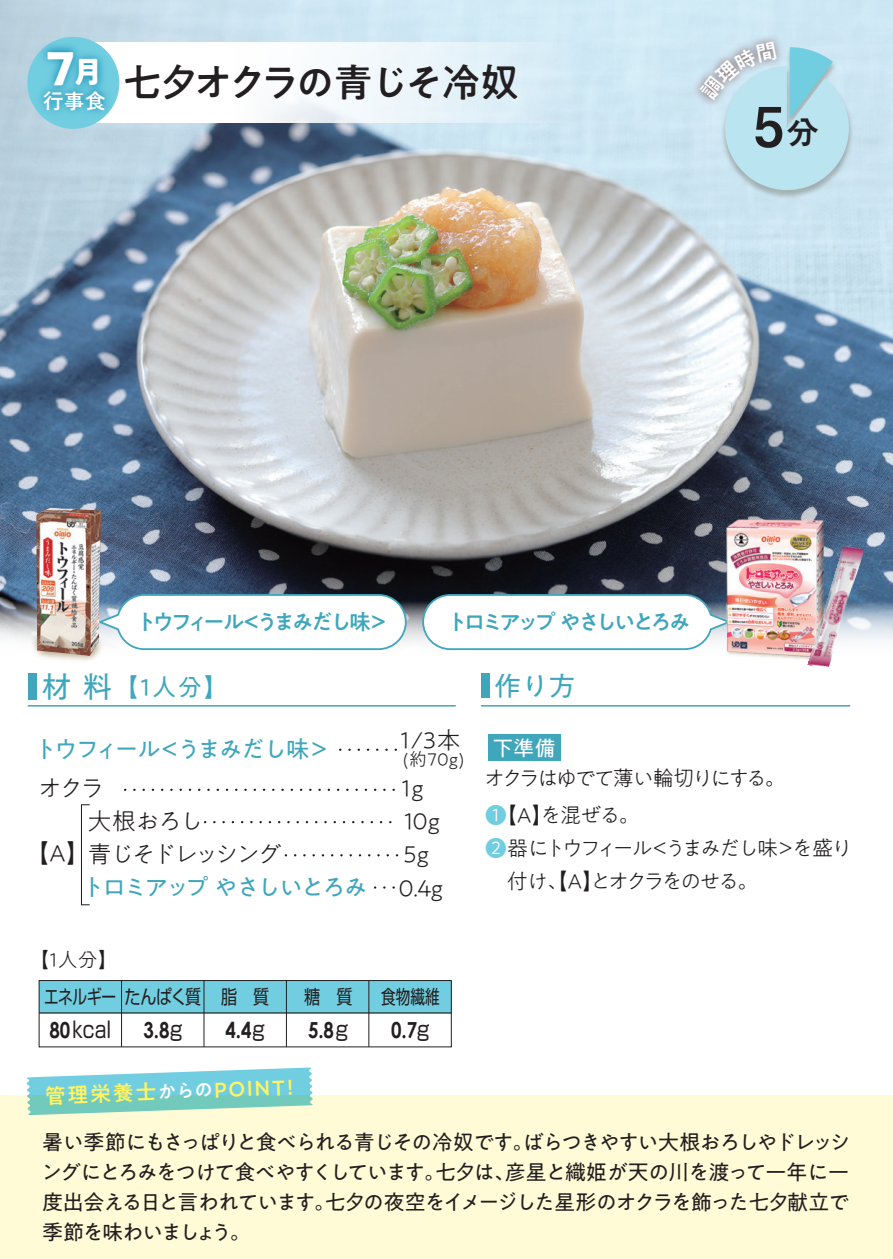
<style>
.page{position:relative;width:893px;height:1259px;background:#fff}
.page>*{position:absolute;margin:0;border:0;box-sizing:border-box;transform-origin:0 0}
.t1{font:700 54.9px "Mi Go MB1 Std De";color:#231f20}
.t2{font:700 45px "PA1 Gothic Std N";color:#fff}
.t3{font:500 39px "PA1 Gothic Std N";letter-spacing:-.08em;color:#231f20}
.t4{font:27px "PA1 Gothic Std N";color:#3fa6bc}
.t5{font:23.7px/39px "PA1 Gothic Std N";letter-spacing:-.105em;color:#3fa6bc}
.t6{font:300 23.7px "PA1 Gothic Std N";letter-spacing:-.06em;color:#231f20}
.t7{font:300 23.7px "PA1 Gothic Std N";letter-spacing:-.105em;color:#231f20}
.t8{font:700 22.2px "Century Gothic";color:#231f20;scale:.84 1}
.t9{font:22.2px "Shin Go Pro";color:#231f20;scale:.84 1}
.t10{font:500 21.9px "PA1 Gothic Std N";letter-spacing:-.18em;color:#3fa6bc}
.t11{font:21px/30px "PA1 Gothic Std N";letter-spacing:-.075em;color:#231f20;text-align:justify}
.t12{font:300 21px/33px "PA1 Gothic Std N";letter-spacing:-.105em;color:#231f20}
.t13{font:500 21px "PA1 Gothic Std N";color:#fff461}
.t14{font:500 21px "PA1 Gothic Std N";color:#fff}
.t15{font:21px "PA1 Gothic Std N";color:#fff}
.t16{font:300 19.5px "PA1 Gothic Std N";color:#231f20}
.t17{font:19.2px "Shin Go Pro";letter-spacing:-.01em;color:#231f20;scale:.76 1}
.t18{font:19.2px "Shin Go Pro";letter-spacing:-.01em;color:#231f20;scale:.84 1}
.t19{font:300 18px "PA1 Gothic Std N";color:#231f20}
.s1{font-size:30px}
.s2{font-size:33px}
.s3{font-size:29.7px}
.s4{font-weight:300;color:#231f20}
.s5{font-family:"Century Gothic";font-weight:700}
.s6{font-family:"Shin Go Pro";font-weight:400}
.s7{color:#71cee1}
.s8{font-size:18.9px;color:#fff}
</style>
<div class="page">
<img style="left:0;top:0;width:893px;height:601px">
<img style="left:718px;top:46px;width:137px;height:156px">
<div style="left:0;top:1095px;width:893px;height:164px;background:#fffbd6"></div>
<svg style="left:27px;top:1067px;width:286px;height:48px"></svg>
<svg style="left:119px;top:43px;width:455px;height:80px"></svg>
<div style="left:680px;top:13px;width:137px;height:148px;background:#cee7f4"></div>
<img style="left:30px;top:29px;width:89px;height:101px">
<hr style="left:28px;top:705px;width:427px;height:1px;background:#3fa6bc">
<svg style="left:340px;top:748px;width:57px;height:3px"></svg>
<svg style="left:375px;top:886px;width:20px;height:2px"></svg>
<svg style="left:286px;top:854px;width:112px;height:2px"></svg>
<svg style="left:125px;top:788px;width:270px;height:3px"></svg>
<svg style="left:205px;top:821px;width:187px;height:2px"></svg>
<div style="left:481px;top:673px;width:9px;height:25px;background:#3fa6bc"></div>
<hr style="left:481px;top:705px;width:369px;height:1px;background:#3fa6bc">
<div style="left:39px;top:980px;width:413px;height:33px;background:#71cee1"></div>
<div style="left:39px;top:980px;width:413px;height:67px;border:1px solid #231f20"></div>
<hr style="left:121px;top:980px;width:1px;height:67px;background:#231f20">
<hr style="left:203px;top:980px;width:1px;height:67px;background:#231f20">
<hr style="left:286px;top:980px;width:1px;height:67px;background:#231f20">
<hr style="left:368px;top:980px;width:1px;height:67px;background:#231f20">
<hr style="left:39px;top:1012px;width:412px;height:1px;background:#231f20">
<div style="left:81px;top:804px;width:9px;height:101px;border:1px solid #231f20"></div>
<div style="left:488px;top:734px;width:72px;height:27px;background:#3fa6bc"></div>
<svg style="left:421px;top:593px;width:200px;height:58px"></svg>
<img style="left:621px;top:535px;width:272px;height:172px">
<img style="left:726px;top:519px;width:98px;height:137px">
<img style="left:807px;top:543px;width:57px;height:128px">
<img style="left:0;top:524px;width:206px;height:183px">
<img style="left:36px;top:508px;width:65px;height:148px">
<svg style="left:98px;top:593px;width:310px;height:58px"></svg>
<svg style="left:699px;top:41px;width:150px;height:149px;background:#b8dce7"></svg>
<h2 class="t2" style="left:47px;top:39px;width:57px">7<span class="s1">月</span></h2>
<p class="t14" style="left:43px;top:88px;width:65px">行事食</p>
<h3 class="t3" style="left:123px;top:59px;width:398px">七夕オクラの青じそ冷奴</h3>
<h1 class="t1" style="left:753px;top:85px;width:67px">5<span class="s2">分</span></h1>
<p class="t10" style="left:136px;top:609px;width:255px">トウフィール＜うまみだし味＞</p>
<p class="t10" style="left:447px;top:609px;width:245px">トロミアップ やさしいとろみ</p>
<p class="t5" style="left:42px;top:669px;width:187px"><span class="s3">材 料</span> 【1人分】</p>
<p class="t4" style="left:494px;top:670px;width:83px">作り方</p>
<p class="t5" style="left:34px;top:732px;width:428px">トウフィール＜うまみだし味＞　　 <sup>1/3本</sup><span class="s4">オクラ</span></p>
<p class="t19" style="left:403px;top:749px;width:63px">(約70g)</p>
<p class="t6" style="left:401px;top:775px;width:24px">1g</p>
<p class="t6" style="left:88px;top:808px;width:117px">大根おろし</p>
<p class="t6" style="left:404px;top:808px;width:37px">10g</p>
<p class="t7" style="left:39px;top:841px;width:244px">　　青じそドレッシング</p>
<p class="t6" style="left:403px;top:841px;width:27px">5g</p>
<p class="t5" style="left:82px;top:869px;width:287px">トロミアップ やさしいとろみ</p>
<p class="t6" style="left:399px;top:874px;width:46px">0.4g</p>
<p class="t6" style="left:25px;top:840px;width:66px">【A】</p>
<p class="t16" style="left:29px;top:949px;width:90px">【1人分】</p>
<p class="t17" style="left:44px;top:981px;width:298px">エネルギーたんぱく質 脂　質</p>
<p class="t18" style="left:304px;top:981px;width:59px">糖　質</p>
<p class="t17" style="left:381px;top:981px;width:78px">食物繊維</p>
<p class="t9" style="left:49px;top:1011px;width:75px"><span class="s5">80</span>kcal</p>
<p class="t8" style="left:143px;top:1012px;width:48px">3.8<span class="s6">g</span></p>
<p class="t8" style="left:225px;top:1012px;width:49px">4.4<span class="s6">g</span></p>
<p class="t8" style="left:308px;top:1012px;width:49px">5.8<span class="s6">g</span></p>
<p class="t8" style="left:391px;top:1012px;width:47px">0.7<span class="s6">g</span></p>
<p class="t15" style="left:492px;top:736px;width:65px">下準備</p>
<p class="t12" style="left:484px;top:762px;width:303px">オクラはゆでて薄い輪切りにする。</p>
<p class="t12" style="left:485px;top:799px;width:368px"><span class="s7">❶</span>【A】を混ぜる。<br><span class="s7">❷</span>器にトウフィール＜うまみだし味＞を盛り　付け、【A】とオクラをのせる。</p>
<p class="t13" style="left:44px;top:1083px;width:250px;rotate:-2deg">管理栄養士<span class="s8">からの</span>POINT!</p>
<p class="t11" style="left:41px;top:1128px;width:811px">暑い季節にもさっぱりと食べられる青じその冷奴です。ばらつきやすい大根おろしやドレッシングにとろみをつけて食べやすくしています。七夕は、彦星と織姫が天の川を渡って一年に一度出会える日と言われています。七夕の夜空をイメージした星形のオクラを飾った七夕献立で季節を味わいましょう。</p>
</div>
